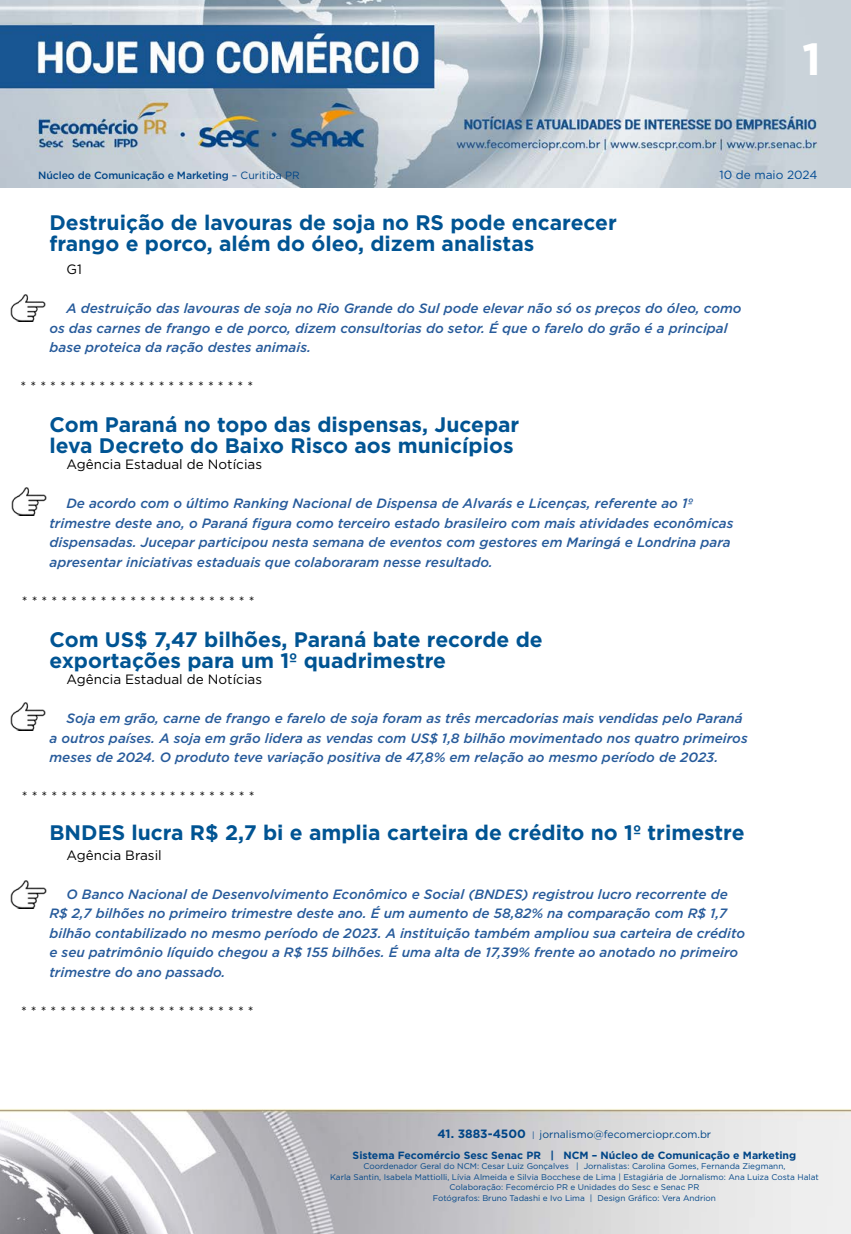
<style>
.page{position:relative;width:851px;height:1234px;background:#fff}
.page>*{position:absolute;margin:0;border:0;box-sizing:border-box;transform-origin:0 0}
.t1{font:700 45px "Gotham";color:#fff}
.t2{font:700 21px/21px "Gotham";color:#005493}
.t3{font:italic 500 13.5px/19.5px "Gotham";color:#275b9b}
.t4{font:13.5px "Gotham";color:#000}
.t5{font:11.85px "Gotham";color:#004a93}
.t6{font:700 10.5px/21px "Gotham";color:#004587;text-align:center}
.t7{font:500 10.5px "Gotham";letter-spacing:-.01em;color:#004587}
.t8{font:8.25px/10.5px "Gotham";color:#004587;text-align:center}
.s1{font-weight:400}
.s2{font-size:12px}
.s3{font-weight:400;font-size:8.25px}
</style>
<div class="page">
<img style="left:0;top:0;width:850px;height:188px">
<img style="left:0;top:1109px;width:850px;height:124px">
<img style="left:11px;top:487px;width:35px;height:28px">
<img style="left:10px;top:294px;width:35px;height:28px">
<img style="left:10px;top:702px;width:35px;height:28px">
<img style="left:11px;top:880px;width:35px;height:28px">
<p class="t7" style="left:38px;top:168px;width:263px">Núcleo de Comunicação e Marketing <span class="s1">– Curitiba PR</span></p>
<h1 class="t1" style="left:802px;top:29px;width:20px">1</h1>
<p class="t5" style="left:719px;top:167px;width:99px">10 de maio 2024</p>
<h2 class="t2" style="left:49px;top:211px;width:569px">Destruição de lavouras de soja no RS pode encarecer frango e porco, além do óleo, dizem analistas</h2>
<p class="t4" style="left:66px;top:261px;width:17px">G1</p>
<p class="t3" style="left:49px;top:298px;width:693px;text-indent:17px">A destruição das lavouras de soja no Rio Grande do Sul pode elevar não só os preços do óleo, como os das carnes de frango e de porco, dizem consultorias do setor. É que o farelo do grão é a principal base proteica da ração destes animais.</p>
<p class="t4" style="left:21px;top:378px;width:234px">* * * * * * * * * * * * * * * * * * * * * * * *</p>
<h2 class="t2" style="left:49px;top:413px;width:471px">Com Paraná no topo das dispensas, Jucepar leva Decreto do Baixo Risco aos municípios</h2>
<p class="t4" style="left:66px;top:456px;width:197px">Agência Estadual de Notícias</p>
<p class="t3" style="left:49px;top:493px;width:685px;text-indent:17px">De acordo com o último Ranking Nacional de Dispensa de Alvarás e Licenças, referente ao 1º trimestre deste ano, o Paraná figura como terceiro estado brasileiro com mais atividades econômicas dispensadas. Jucepar participou nesta semana de eventos com gestores em Maringá e Londrina para apresentar iniciativas estaduais que colaboraram nesse resultado.</p>
<p class="t4" style="left:22px;top:592px;width:234px">* * * * * * * * * * * * * * * * * * * * * * * *</p>
<h2 class="t2" style="left:49px;top:628px;width:495px">Com US$ 7,47 bilhões, Paraná bate recorde de exportações para um 1º quadrimestre</h2>
<p class="t4" style="left:66px;top:670px;width:197px">Agência Estadual de Notícias</p>
<p class="t3" style="left:49px;top:708px;width:699px;text-indent:17px">Soja em grão, carne de frango e farelo de soja foram as três mercadorias mais vendidas pelo Paraná a outros países. A soja em grão lidera as vendas com US$ 1,8 bilhão movimentado nos quatro primeiros meses de 2024. O produto teve variação positiva de 47,8% em relação ao mesmo período de 2023.</p>
<p class="t4" style="left:22px;top:787px;width:234px">* * * * * * * * * * * * * * * * * * * * * * * *</p>
<h2 class="t2" style="left:49px;top:821px;width:696px">BNDES lucra R$ 2,7 bi e amplia carteira de crédito no 1º trimestre</h2>
<p class="t4" style="left:66px;top:846px;width:97px">Agência Brasil</p>
<p class="t3" style="left:49px;top:883px;width:697px;text-indent:17px">O Banco Nacional de Desenvolvimento Econômico e Social (BNDES) registrou lucro recorrente de R$ 2,7 bilhões no primeiro trimestre deste ano. É um aumento de 58,82% na comparação com R$ 1,7 bilhão contabilizado no mesmo período de 2023. A instituição também ampliou sua carteira de crédito e seu patrimônio líquido chegou a R$ 155 bilhões. É uma alta de 17,39% frente ao anotado no primeiro trimestre do ano passado.</p>
<p class="t4" style="left:21px;top:1002px;width:234px">* * * * * * * * * * * * * * * * * * * * * * * *</p>
<p class="t6" style="left:352px;top:1122px;width:445px"><span class="s2">41. 3883-4500</span> <span class="s3">|</span> <span class="s1">jornalismo@fecomerciopr.com.br<br></span>Sistema Fecomércio Sesc Senac PR | NCM – Núcleo de Comunicação e Marketing</p>
<p class="t8" style="left:330px;top:1160px;width:490px">Coordenador Geral do NCM: Cesar Luiz Gonçalves | Jornalistas: Carolina Gomes, Fernanda Ziegmann,<br>Karla Santin, Isabela Mattiolli, Lívia Almeida e Silvia Bocchese de Lima | Estagiária de Jornalismo: Ana Luiza Costa Halat Colaboração: Fecomércio PR e Unidades do Sesc e Senac PR<br>Fotógrafos: Bruno Tadashi e Ivo Lima | Design Gráfico: Vera Andrion</p>
</div>
